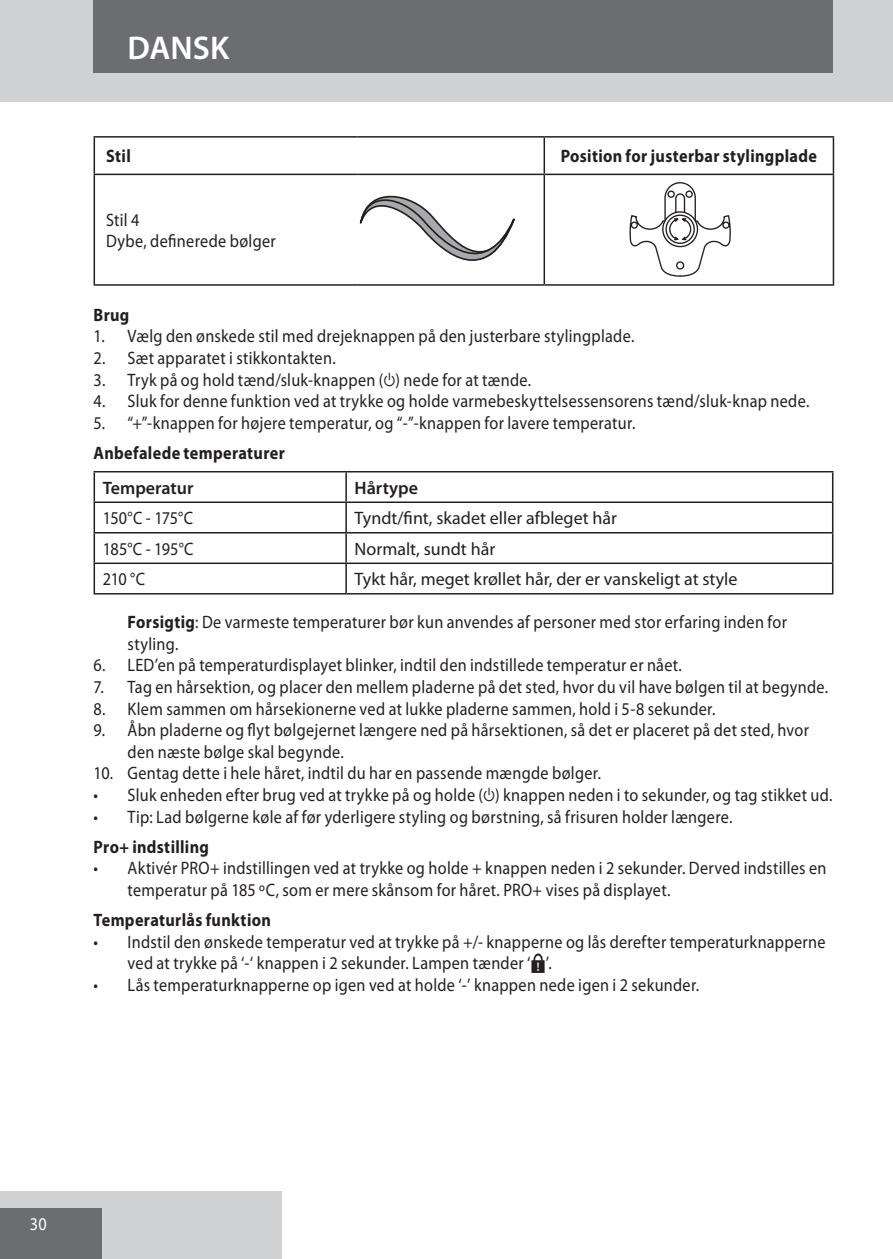
<style>
.page{position:relative;width:893px;height:1259px;background:#fff}
.page>*{position:absolute;margin:0;border:0;box-sizing:border-box;transform-origin:0 0}
.t1{font:600 33px "Myriad Pro";color:#fff}
.default{font:18px/21.6px "Myriad Pro";letter-spacing:.02em;color:#231f20;scale:.9 1}
.default-2{font:18px "Myriad Pro";color:#231f20}
.Subheading{font:700 18px "Myriad Pro";letter-spacing:.02em;color:#231f20;scale:.9 1}
.default-3{font:700 18px "Myriad Pro";letter-spacing:.02em;color:#231f20;scale:.9 1}
.t2{font:600 18px "Myriad Pro";color:#231f20}
.t3{font:18px "Myriad Pro";color:#fff;scale:.9 1}
.s1{font-family:"Myriad Dribsn Drabs"}
.s2{font-weight:700}
.s3{font-family:"Myriad Points"}
</style>
<div class="page">
<div style="left:0;top:0;width:893px;height:102px;background:#d1d2d4"></div>
<div style="left:0;top:1191px;width:282px;height:68px;background:#d1d2d4"></div>
<div style="left:0;top:1208px;width:102px;height:51px;background:#6c6d70"></div>
<div style="left:94px;top:0;width:739px;height:73px;background:#6c6d70"></div>
<hr style="left:94px;top:136px;width:263px;height:2px;background:#231f20">
<hr style="left:94px;top:138px;width:1px;height:36px;background:#231f20">
<hr style="left:357px;top:136px;width:187px;height:2px;background:#231f20">
<hr style="left:544px;top:136px;width:290px;height:2px;background:#231f20">
<hr style="left:544px;top:138px;width:1px;height:36px;background:#231f20">
<hr style="left:833px;top:138px;width:1px;height:36px;background:#231f20">
<hr style="left:94px;top:174px;width:263px;height:1px;background:#231f20">
<hr style="left:94px;top:175px;width:1px;height:109px;background:#231f20">
<hr style="left:357px;top:174px;width:187px;height:1px;background:#231f20">
<hr style="left:544px;top:174px;width:290px;height:1px;background:#231f20">
<hr style="left:544px;top:175px;width:1px;height:109px;background:#231f20">
<hr style="left:833px;top:175px;width:1px;height:109px;background:#231f20">
<hr style="left:94px;top:284px;width:263px;height:2px;background:#231f20">
<hr style="left:357px;top:284px;width:187px;height:2px;background:#231f20">
<hr style="left:544px;top:284px;width:290px;height:2px;background:#231f20">
<svg style="left:358px;top:175px;width:177px;height:86px"></svg>
<svg style="left:629px;top:183px;width:102px;height:94px"></svg>
<hr style="left:94px;top:471px;width:252px;height:1px;background:#231f20">
<hr style="left:346px;top:471px;width:487px;height:1px;background:#231f20">
<hr style="left:345px;top:472px;width:2px;height:29px;background:#231f20">
<hr style="left:346px;top:501px;width:487px;height:2px;background:#231f20">
<hr style="left:346px;top:532px;width:487px;height:1px;background:#231f20">
<hr style="left:346px;top:562px;width:487px;height:2px;background:#231f20">
<svg style="left:832px;top:472px;width:1px;height:121px"></svg>
<hr style="left:346px;top:593px;width:487px;height:1px;background:#231f20">
<hr style="left:94px;top:501px;width:252px;height:2px;background:#231f20">
<hr style="left:345px;top:503px;width:2px;height:29px;background:#231f20">
<hr style="left:94px;top:532px;width:252px;height:1px;background:#231f20">
<hr style="left:345px;top:533px;width:2px;height:29px;background:#231f20">
<hr style="left:94px;top:562px;width:252px;height:2px;background:#231f20">
<svg style="left:94px;top:472px;width:1px;height:121px"></svg>
<hr style="left:345px;top:564px;width:2px;height:29px;background:#231f20">
<hr style="left:94px;top:593px;width:252px;height:1px;background:#231f20">
<p class="t1" style="left:128px;top:27px;width:103px">DANSK</p>
<p class="default-3" style="left:106px;top:145px;width:29px">Stil</p>
<p class="default-3" style="left:561px;top:145px;width:286px">Position for justerbar stylingplade</p>
<p class="default" style="left:106px;top:208px;width:38px">Stil 4</p>
<p class="default" style="left:106px;top:230px;width:190px">Dybe, definerede bølger</p>
<p class="Subheading" style="left:94px;top:303px;width:41px">Brug</p>
<p class="default" style="left:94px;top:325px;width:602px">1. Vælg den ønskede stil med drejeknappen på den justerbare stylingplade.</p>
<p class="default" style="left:94px;top:347px;width:271px">2. Sæt apparatet i stikkontakten.</p>
<p class="default" style="left:94px;top:368px;width:488px">3. Tryk på og hold tænd/sluk-knappen (<span class="s1">C</span>) nede for at tænde.</p>
<p class="default" style="left:94px;top:390px;width:797px">4. Sluk for denne funktion ved at trykke og holde varmebeskyttelsessensorens tænd/sluk-knap nede.</p>
<p class="default" style="left:94px;top:412px;width:603px">5. “+”-knappen for højere temperatur, og “-”-knappen for lavere temperatur.</p>
<p class="Subheading" style="left:94px;top:441px;width:214px">Anbefalede temperaturer</p>
<p class="t2" style="left:103px;top:476px;width:92px">Temperatur</p>
<p class="t2" style="left:355px;top:476px;width:65px">Hårtype</p>
<p class="default" style="left:103px;top:507px;width:102px">150°C - 175°C</p>
<p class="default-2" style="left:355px;top:507px;width:264px">Tyndt/fint, skadet eller afbleget hår</p>
<p class="default" style="left:103px;top:537px;width:102px">185°C - 195°C</p>
<p class="default-2" style="left:355px;top:537px;width:142px">Normalt, sundt hår</p>
<p class="default" style="left:103px;top:568px;width:49px">210 °C</p>
<p class="default-2" style="left:355px;top:568px;width:384px">Tykt hår, meget krøllet hår, der er vanskeligt at style</p>
<p class="default" style="left:128px;top:611px;width:734px"><span class="s2">Forsigtig</span>: De varmeste temperaturer bør kun anvendes af personer med stor erfaring inden for styling.</p>
<p class="default" style="left:94px;top:654px;width:655px">6. LED’en på temperaturdisplayet blinker, indtil den indstillede temperatur er nået.</p>
<p class="default" style="left:94px;top:676px;width:818px">7. Tag en hårsektion, og placer den mellem pladerne på det sted, hvor du vil have bølgen til at begynde.</p>
<p class="default" style="left:94px;top:697px;width:693px">8. Klem sammen om hårsekionerne ved at lukke pladerne sammen, hold i 5-8 sekunder.</p>
<p class="default" style="left:128px;top:719px;width:759px;text-indent:-34px">9. Åbn pladerne og flyt bølgejernet længere ned på hårsektionen, så det er placeret på det sted, hvor den næste bølge skal begynde.</p>
<p class="default" style="left:94px;top:762px;width:565px">10. Gentag dette i hele håret, indtil du har en passende mængde bølger.</p>
<p class="default" style="left:94px;top:784px;width:823px">• Sluk enheden efter brug ved at trykke på og holde (<span class="s1">C</span>) knappen neden i to sekunder, og tag stikket ud.</p>
<p class="default" style="left:94px;top:805px;width:711px">• Tip: Lad bølgerne køle af før yderligere styling og børstning, så frisuren holder længere.</p>
<p class="Subheading" style="left:94px;top:835px;width:130px">Pro+ indstilling</p>
<p class="default" style="left:128px;top:857px;width:778px;text-indent:-34px">• Aktivér PRO+ indstillingen ved at trykke og holde + knappen neden i 2 sekunder. Derved indstilles en temperatur på 185 ºC, som er mere skånsom for håret. PRO+ vises på displayet.</p>
<p class="Subheading" style="left:94px;top:908px;width:199px">Temperaturlås funktion</p>
<p class="default" style="left:128px;top:930px;width:777px;text-indent:-34px">• Indstil den ønskede temperatur ved at trykke på +/- knapperne og lås derefter temperaturknapperne ved at trykke på ‘-‘ knappen i 2 sekunder. Lampen tænder ‘<span class="s3">B</span>’.</p>
<p class="default" style="left:94px;top:973px;width:675px">• Lås temperaturknapperne op igen ved at holde ‘-’ knappen nede igen i 2 sekunder.</p>
<p class="t3" style="left:30px;top:1212px;width:20px">30</p>
</div>
